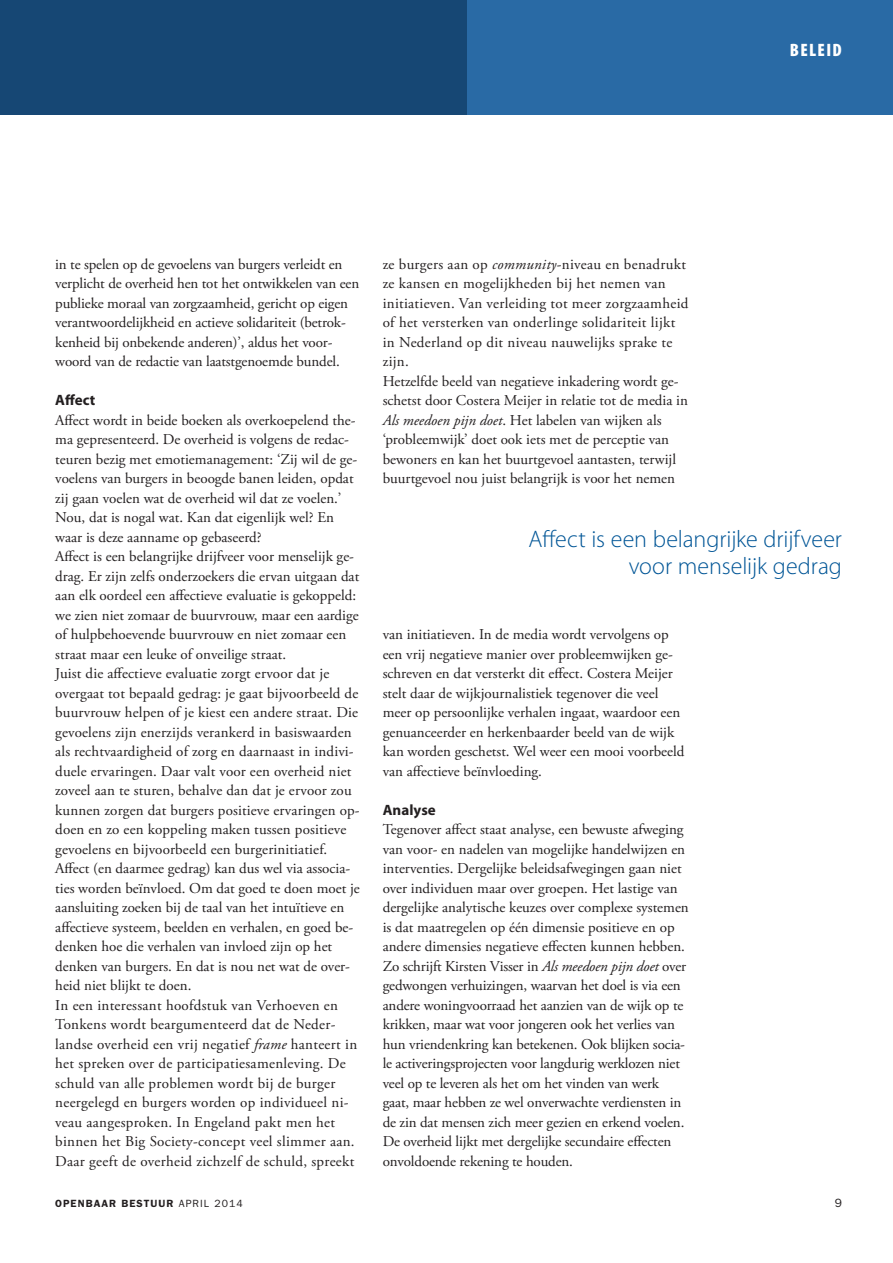
<style>
.page{position:relative;width:893px;height:1263px;background:#fff}
.page>*{position:absolute;margin:0;border:0;box-sizing:border-box;transform-origin:0 0}
.t1{font:300 24px/27px "Myriad Pro";letter-spacing:-.005em;color:#005596;text-align:right}
.t2{font:900 condensed 18px "Myriad Pro";letter-spacing:.07em;color:#fff}
.t3{font:15px/19.5px "Adobe Garamond Pro";color:#231f20}
.t4{font:12px "ITC Franklin Gothic Std";color:#231f20}
.t5{font:600 10.5px "ITC Franklin Gothic Std";letter-spacing:.1em;color:#231f20}
.s1{font-family:"Myriad Pro";font-weight:700}
.s2{font-style:italic}
.s3{font-weight:400}
</style>
<div class="page">
<div style="left:0;top:0;width:893px;height:115px;background:#164774"></div>
<div style="left:468px;top:0;width:159px;height:115px;background:#296aa5"></div>
<div style="left:627px;top:0;width:266px;height:115px;background:#296aa5"></div>
<p class="t2" style="left:790px;top:39px;width:53px">BELEID</p>
<p class="t3" style="left:55px;top:255px;width:305px">in te spelen op de gevoelens van burgers verleidt en verplicht de overheid hen tot het ontwikkelen van een publieke moraal van zorgzaamheid, gericht op eigen verantwoordelijkheid en actieve solidariteit (betrok&shy;kenheid bij onbekende anderen)’, aldus het voor&shy;woord van de redactie van laatstgenoemde bundel.</p>
<p class="t3" style="left:55px;top:391px;width:306px"><span class="s1">Affect<br></span>Affect wordt in beide boeken als overkoepelend the&shy;ma gepresenteerd. De overheid is volgens de redac&shy;teuren bezig met emotiemanagement: ‘Zij wil de ge&shy;voelens van burgers in beoogde banen leiden, opdat zij gaan voelen wat de overheid wil dat ze voelen.’ Nou, dat is nogal wat. Kan dat eigenlijk wel? En waar is deze aanname op gebaseerd?<br>Affect is een belangrijke drijfveer voor menselijk ge&shy;drag. Er zijn zelfs onderzoekers die ervan uitgaan dat aan elk oordeel een affectieve evaluatie is gekoppeld: we zien niet zomaar de buurvrouw, maar een aardige of hulpbehoevende buurvrouw en niet zomaar een straat maar een leuke of onveilige straat.<br>Juist die affectieve evaluatie zorgt ervoor dat je overgaat tot bepaald gedrag: je gaat bijvoorbeeld de buurvrouw helpen of je kiest een andere straat. Die gevoelens zijn enerzijds verankerd in basiswaarden als rechtvaardigheid of zorg en daarnaast in indivi&shy;duele ervaringen. Daar valt voor een overheid niet zoveel aan te sturen, behalve dan dat je ervoor zou kunnen zorgen dat burgers positieve ervaringen op&shy;doen en zo een koppeling maken tussen positieve gevoelens en bijvoorbeeld een burgerinitiatief.<br>Affect (en daarmee gedrag) kan dus wel via associa&shy;ties worden beïnvloed. Om dat goed te doen moet je aansluiting zoeken bij de taal van het intuïtieve en affectieve systeem, beelden en verhalen, en goed be&shy;denken hoe die verhalen van invloed zijn op het denken van burgers. En dat is nou net wat de over&shy;heid niet blijkt te doen.<br>In een interessant hoofdstuk van Verhoeven en Tonkens wordt beargumenteerd dat de Neder&shy;landse overheid een vrij negatief <span class="s2">frame</span> hanteert in het spreken over de participatiesamenleving. De schuld van alle problemen wordt bij de burger neergelegd en burgers worden op individueel ni&shy;veau aangesproken. In Engeland pakt men het binnen het Big Society-concept veel slimmer aan.<br>Daar geeft de overheid zichzelf de schuld, spreekt</p>
<p class="t3" style="left:383px;top:255px;width:307px">ze burgers aan op <span class="s2">community</span>-niveau en benadrukt ze kansen en mogelijkheden bij het nemen van initiatieven. Van verleiding tot meer zorgzaamheid of het versterken van onderlinge solidariteit lijkt in Nederland op dit niveau nauwelijks sprake te zijn.<br>Hetzelfde beeld van negatieve inkadering wordt ge&shy;schetst door Costera Meijer in relatie tot de media in <span class="s2">Als meedoen pijn doet</span>. Het labelen van wijken als ‘probleemwijk’ doet ook iets met de perceptie van bewoners en kan het buurtgevoel aantasten, terwijl buurtgevoel nou juist belangrijk is voor het nemen</p>
<p class="t1" style="left:529px;top:525px;width:315px">Affect is een belangrijke drijfveer voor menselijk gedrag</p>
<p class="t3" style="left:383px;top:625px;width:303px">van initiatieven. In de media wordt vervolgens op een vrij negatieve manier over probleemwijken ge&shy;schreven en dat versterkt dit effect. Costera Meijer stelt daar de wijkjournalistiek tegenover die veel meer op persoonlijke verhalen ingaat, waardoor een genuanceerder en herkenbaarder beeld van de wijk kan worden geschetst. Wel weer een mooi voorbeeld van affectieve beïnvloeding.</p>
<p class="t3" style="left:383px;top:801px;width:308px"><span class="s1">Analyse<br></span>Tegenover affect staat analyse, een bewuste afweging van voor- en nadelen van mogelijke handelwijzen en interventies. Dergelijke beleidsafwegingen gaan niet over individuen maar over groepen. Het lastige van dergelijke analytische keuzes over complexe systemen is dat maatregelen op één dimensie positieve en op andere dimensies negatieve effecten kunnen hebben.<br>Zo schrijft Kirsten Visser in <span class="s2">Als meedoen pijn doet</span> over gedwongen verhuizingen, waarvan het doel is via een andere woningvoorraad het aanzien van de wijk op te krikken, maar wat voor jongeren ook het verlies van hun vriendenkring kan betekenen. Ook blijken socia&shy;le activeringsprojecten voor langdurig werklozen niet veel op te leveren als het om het vinden van werk gaat, maar hebben ze wel onverwachte verdiensten in de zin dat mensen zich meer gezien en erkend voelen.<br>De overheid lijkt met dergelijke secundaire effecten onvoldoende rekening te houden.</p>
<p class="t5" style="left:55px;top:1197px;width:189px">OPENBAAR BESTUUR <span class="s3">APRIL 2014</span></p>
<p class="t4" style="left:835px;top:1196px;width:9px">9</p>
</div>
